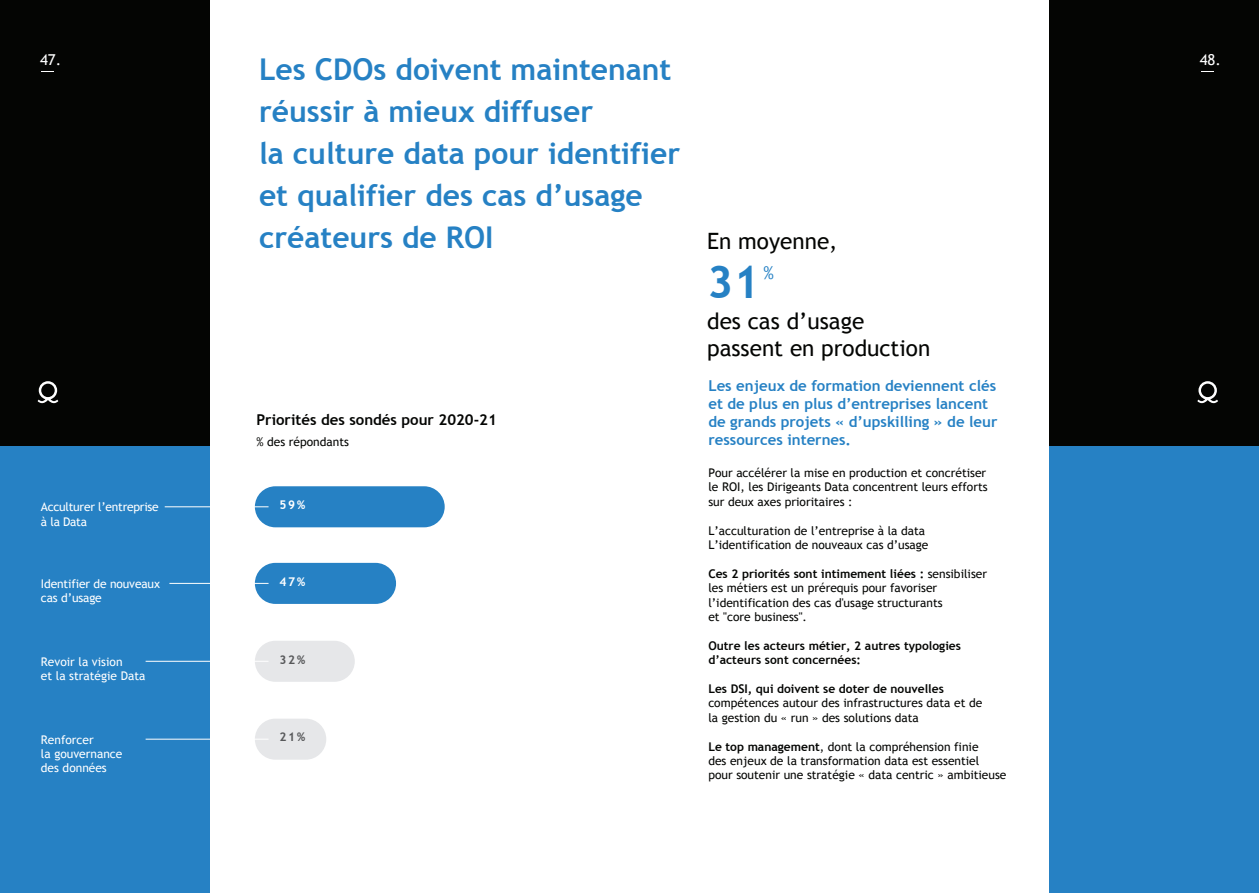
<style>
.page{position:relative;width:1259px;height:893px;background:#fff}
.page>*{position:absolute;margin:0;border:0;box-sizing:border-box;transform-origin:0 0}
.t1{font:700 45px "Trebuchet MS";color:#2681c4}
.t2{font:700 30px/42px "Trebuchet MS";color:#2681c4}
.t3{font:22.5px/27px "Trebuchet MS";color:#040503}
.t4{font:17.55px "Trebuchet MS";color:#2681c4}
.t5{font:700 15px/18px "Trebuchet MS";color:#2681c4}
.t6{font:700 15px "Trebuchet MS";color:#040503}
.t7{font:15px "Trebuchet MS";color:#fff}
.t8{font:12px/14.4px "Trebuchet MS";color:#040503}
.t9{font:700 12px/14.4px "Trebuchet MS";color:#040503}
.t10{font:12px/14.4px "Trebuchet MS";color:#fff}
.t11{font:12px/14.4px "Trebuchet MS";letter-spacing:-.02em;color:#fff}
.t12{font:700 12px "Trebuchet MS";color:#fff}
.t13{font:700 12px "Trebuchet MS";color:#57585a}
.s1{font-weight:700}
</style>
<div class="page">
<div style="left:0;top:0;width:210px;height:446px;background:#040503"></div>
<div style="left:0;top:446px;width:210px;height:447px;background:#2681c4"></div>
<svg style="left:42px;top:71px;width:12px;height:1px"></svg>
<svg style="left:38px;top:381px;width:20px;height:22px"></svg>
<div style="left:1049px;top:0;width:210px;height:446px;background:#040503"></div>
<div style="left:1049px;top:446px;width:210px;height:447px;background:#2681c4"></div>
<svg style="left:1201px;top:71px;width:13px;height:1px"></svg>
<svg style="left:1197px;top:381px;width:21px;height:22px"></svg>
<div style="left:255px;top:486px;width:190px;height:41px;background:#2681c4;border-radius:21px"></div>
<hr style="left:165px;top:506px;width:103px;height:1px;background:#fff">
<div style="left:255px;top:641px;width:100px;height:41px;background:#e6e7e9;border-radius:21px"></div>
<hr style="left:146px;top:661px;width:122px;height:1px;background:#fff">
<div style="left:255px;top:719px;width:71px;height:41px;background:#e6e7e9;border-radius:21px"></div>
<hr style="left:146px;top:739px;width:122px;height:1px;background:#fff">
<div style="left:255px;top:563px;width:141px;height:41px;background:#2681c4;border-radius:21px"></div>
<hr style="left:169px;top:583px;width:99px;height:1px;background:#fff">
<p class="t7" style="left:40px;top:51px;width:23px">47.</p>
<p class="t7" style="left:1199px;top:51px;width:23px">48.</p>
<h2 class="t2" style="left:259px;top:48px;width:423px">Les CDOs doivent maintenant réussir à mieux diffuser<br>la culture data pour identifier et qualifier des cas d’usage créateurs de ROI</h2>
<h3 class="t3" style="left:707px;top:227px;width:132px">En moyenne,</h3>
<h1 class="t1" style="left:707px;top:254px;width:54px">31</h1>
<h3 class="t4" style="left:763px;top:262px;width:12px">%</h3>
<p class="t6" style="left:256px;top:410px;width:242px">Priorités des sondés pour 2020-21</p>
<p class="t8" style="left:256px;top:435px;width:94px">% des répondants</p>
<p class="t11" style="left:41px;top:500px;width:119px">Acculturer l’entreprise à la Data</p>
<p class="t12" style="left:279px;top:497px;width:27px">59%</p>
<p class="t10" style="left:41px;top:576px;width:121px">Identifier de nouveaux cas d’usage</p>
<p class="t12" style="left:279px;top:574px;width:27px">47%</p>
<p class="t10" style="left:41px;top:654px;width:106px">Revoir la vision<br>et la stratégie Data</p>
<p class="t13" style="left:279px;top:652px;width:27px">32%</p>
<p class="t10" style="left:41px;top:732px;width:83px">Renforcer<br>la gouvernance des données</p>
<p class="t13" style="left:279px;top:730px;width:27px">21%</p>
<h3 class="t3" style="left:707px;top:307px;width:225px">des cas d’usage passent en production</h3>
<p class="t5" style="left:708px;top:376px;width:291px">Les enjeux de formation deviennent clés et de plus en plus d’entreprises lancent de grands projets « d’upskilling » de leur ressources internes.</p>
<p class="t8" style="left:708px;top:466px;width:281px">Pour accélérer la mise en production et concrétiser le ROI, les Dirigeants Data concentrent leurs efforts sur deux axes prioritaires :</p>
<p class="t8" style="left:708px;top:523px;width:222px">L’acculturation de l’entreprise à la data<br>L’identification de nouveaux cas d’usage</p>
<p class="t8" style="left:708px;top:566px;width:280px"><span class="s1">Ces 2 priorités sont intimement liées :</span> sensibiliser les métiers est un prérequis pour favoriser l’identification des cas d'usage structurants<br>et "core business".</p>
<p class="t9" style="left:708px;top:638px;width:254px">Outre les acteurs métier, 2 autres typologies d’acteurs sont concernées:</p>
<p class="t9" style="left:708px;top:681px;width:237px">Les DSI, qui doivent se doter de nouvelles</p>
<p class="t8" style="left:708px;top:696px;width:275px">compétences autour des infrastructures data et de la gestion du « run » des solutions data</p>
<p class="t8" style="left:708px;top:739px;width:299px"><span class="s1">Le top management</span>, dont la compréhension finie<br>des enjeux de la transformation data est essentiel pour soutenir une stratégie « data centric » ambitieuse</p>
</div>
